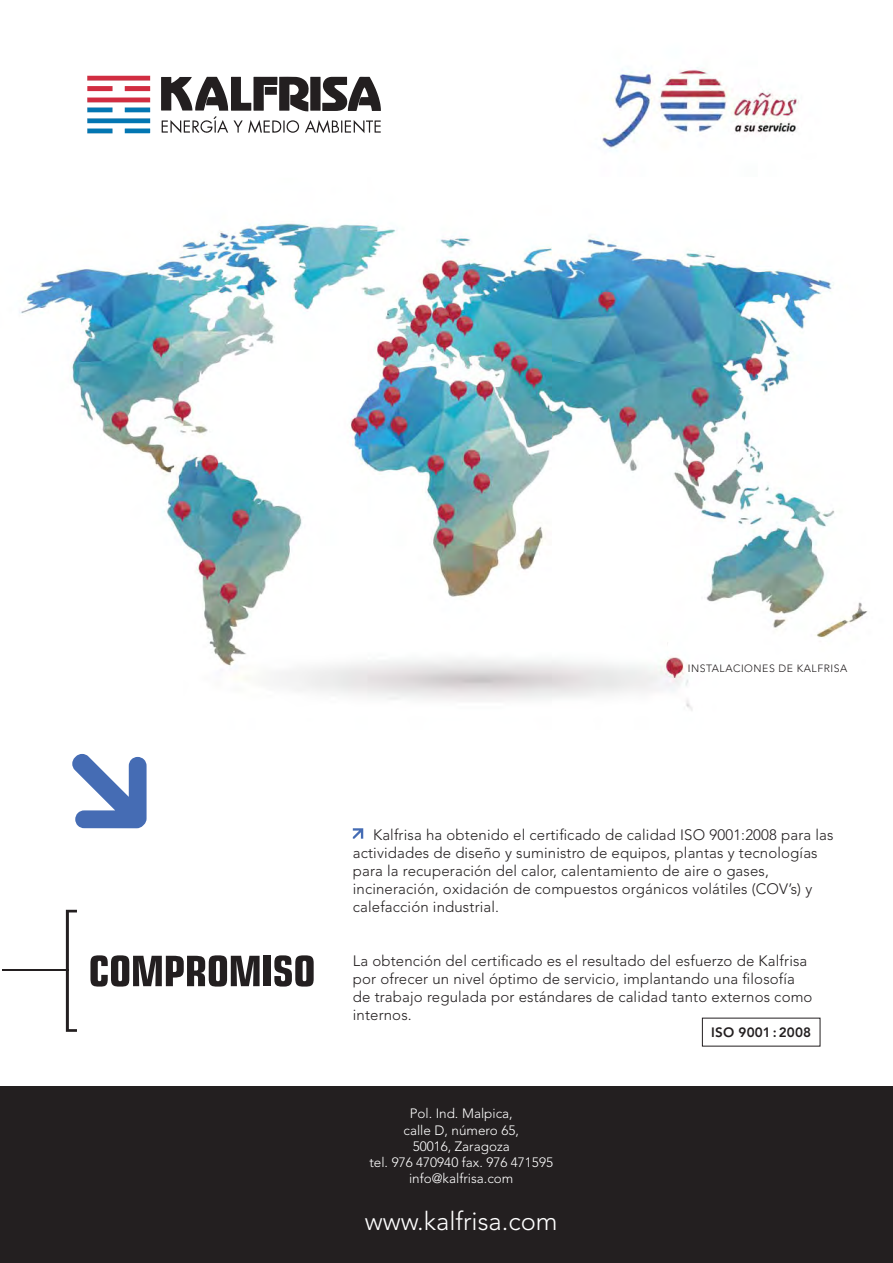
<style>
.page{position:relative;width:893px;height:1263px;background:#fff}
.page>*{position:absolute;margin:0;border:0;box-sizing:border-box;transform-origin:0 0}
.t1{font:300 25.5px "Avenir";color:#fff}
.t2{font:300 15px/18px "Avenir";letter-spacing:.01em;color:#231f20}
.t3{font:300 13.5px/16.2px "Avenir";color:#fff;text-align:center}
.t4{font:800 13.5px "Avenir";letter-spacing:.01em;color:#231f20}
.t5{font:300 10.5px "Avenir";letter-spacing:.05em;color:#231f20}
</style>
<div class="page">
<img style="left:19px;top:223px;width:849px;height:488px">
<div style="left:0;top:1086px;width:893px;height:177px;background:#231f20"></div>
<svg style="left:90px;top:955px;width:170px;height:32px"></svg>
<div style="left:264px;top:956px;width:7px;height:30px;background:#231f20"></div>
<svg style="left:274px;top:955px;width:40px;height:32px"></svg>
<svg style="left:66px;top:910px;width:11px;height:122px"></svg>
<hr style="left:2px;top:969px;width:67px;height:2px;background:#231f20">
<svg style="left:72px;top:754px;width:75px;height:74px"></svg>
<svg style="left:161px;top:77px;width:220px;height:56px"></svg>
<svg style="left:87px;top:118px;width:63px;height:15px"></svg>
<svg style="left:87px;top:98px;width:63px;height:14px"></svg>
<svg style="left:87px;top:76px;width:63px;height:15px"></svg>
<img style="left:602px;top:67px;width:197px;height:84px">
<svg style="left:353px;top:828px;width:10px;height:11px"></svg>
<p class="t5" style="left:688px;top:664px;width:161px">INSTALACIONES DE KALFRISA</p>
<p class="t2" style="left:353px;top:827px;width:482px;text-indent:20px">Kalfrisa ha obtenido el certificado de calidad ISO 9001:2008 para las actividades de diseño y suministro de equipos, plantas y tecnologías para la recuperación del calor, calentamiento de aire o gases, incineración, oxidación de compuestos orgánicos volátiles (COV’s) y calefacción industrial.</p>
<p class="t2" style="left:353px;top:953px;width:461px">La obtención del certificado es el resultado del esfuerzo de Kalfrisa por ofrecer un nivel óptimo de servicio, implantando una filosofía de trabajo regulada por estándares de calidad tanto externos como internos.</p>
<p class="t3" style="left:369px;top:1107px;width:185px">Pol. Ind. Malpica,<br>calle D, número 65,<br>50016, Zaragoza<br>tel. 976 470940 fax. 976 471595 info@kalfrisa.com</p>
<h1 class="t1" style="left:365px;top:1211px;width:194px">www.kalfrisa.com</h1>
<p class="t4" style="left:711px;top:1027px;width:101px">ISO 9001 : 2008</p>
</div>
